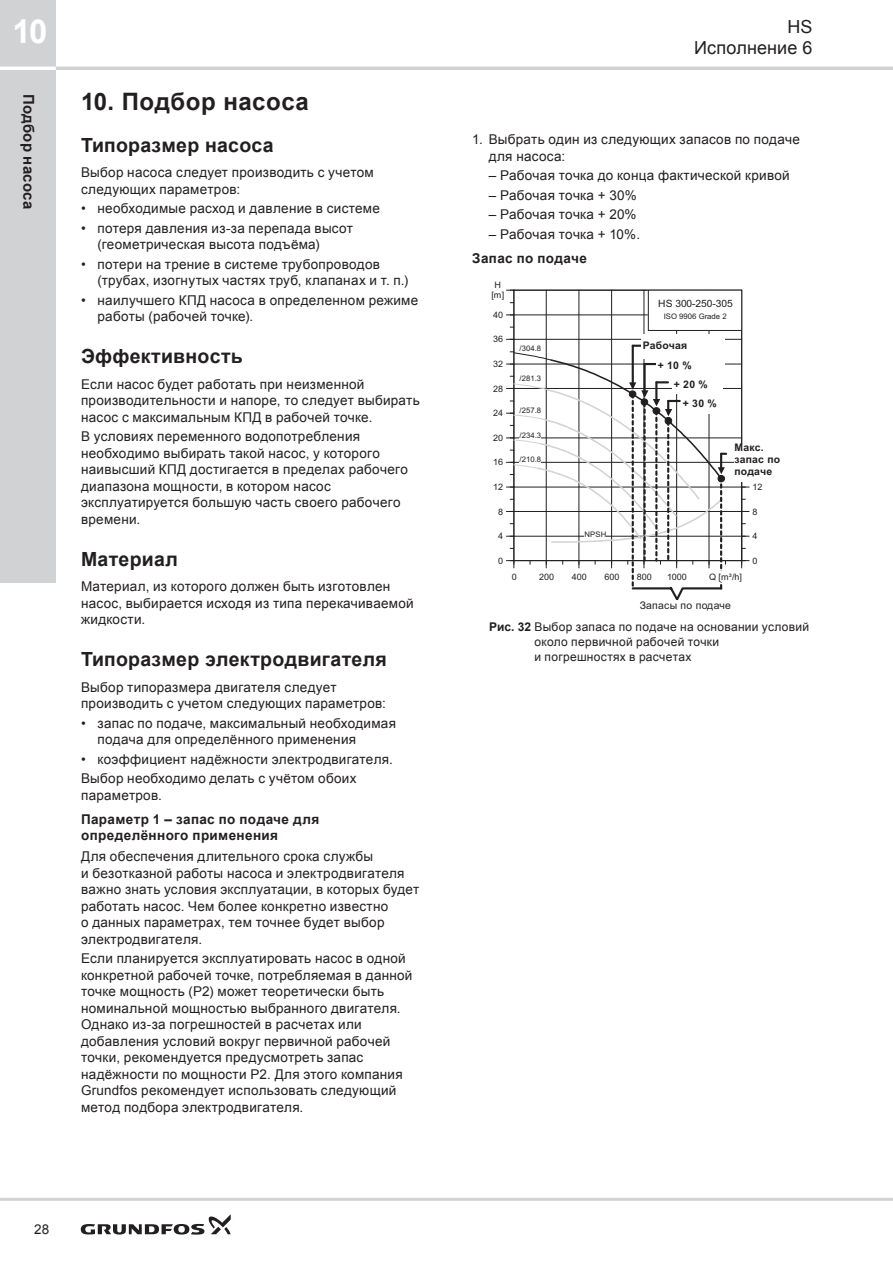
<style>
.page{position:relative;width:893px;height:1263px;background:#fff}
.page>*{position:absolute;margin:0;border:0;box-sizing:border-box;transform-origin:0 0}
.t1{font:700 33px "Arial";color:#fff}
.t2{font:700 24px "Arial";letter-spacing:.02em;color:#231f20}
.t3{font:700 19.5px "Arial";letter-spacing:.015em;color:#231f20}
.t4{font:18px/21px "Arial";letter-spacing:.005em;color:#231f20;text-align:right}
.t5{font:700 15px "Arial";letter-spacing:.015em;color:#231f20}
.t6{font:13.5px/16.5px "Arial";letter-spacing:.02em;color:#231f20}
.t7{font:700 13.5px/16.5px "Arial";letter-spacing:.025em;color:#231f20}
.t8{font:12px/15px "Arial";letter-spacing:.025em;color:#231f20}
.t9{font:700 10.5px/12px "Arial";letter-spacing:.02em;color:#231f20}
.t10{font:10.5px "Arial";letter-spacing:.025em;color:#231f20}
.t11{font:10.05px "Arial";letter-spacing:-.01em;color:#231f20}
.t12{font:8.85px/10.6px "Arial";letter-spacing:-.005em;color:#231f20;text-align:center}
.t13{font:7.65px "Arial";letter-spacing:.005em;color:#231f20}
.s1{font-weight:700}
</style>
<div class="page">
<div style="left:0;top:0;width:56px;height:583px;background:#d1d2d4"></div>
<svg style="left:81px;top:1214px;width:150px;height:20px"></svg>
<hr style="left:0;top:1198px;width:893px;height:3px;background:#d1d2d4">
<hr style="left:56px;top:67px;width:837px;height:3px;background:#d1d2d4">
<hr style="left:0;top:67px;width:56px;height:3px;background:#fff">
<hr style="left:546px;top:290px;width:1px;height:271px;background:#231f20">
<hr style="left:579px;top:290px;width:1px;height:271px;background:#231f20">
<hr style="left:611px;top:290px;width:1px;height:271px;background:#231f20">
<hr style="left:644px;top:290px;width:1px;height:271px;background:#231f20">
<hr style="left:676px;top:290px;width:1px;height:271px;background:#231f20">
<hr style="left:709px;top:290px;width:1px;height:271px;background:#231f20">
<hr style="left:514px;top:536px;width:228px;height:1px;background:#231f20">
<hr style="left:514px;top:511px;width:228px;height:1px;background:#231f20">
<hr style="left:514px;top:487px;width:228px;height:1px;background:#231f20">
<hr style="left:514px;top:462px;width:228px;height:1px;background:#231f20">
<hr style="left:514px;top:438px;width:228px;height:1px;background:#231f20">
<hr style="left:514px;top:388px;width:228px;height:1px;background:#231f20">
<hr style="left:514px;top:364px;width:228px;height:1px;background:#231f20">
<hr style="left:514px;top:339px;width:228px;height:1px;background:#231f20">
<hr style="left:514px;top:315px;width:228px;height:1px;background:#231f20">
<svg style="left:506px;top:314px;width:7px;height:2px"></svg>
<svg style="left:741px;top:560px;width:8px;height:8px"></svg>
<hr style="left:514px;top:560px;width:228px;height:1px;background:#231f20">
<hr style="left:514px;top:290px;width:228px;height:1px;background:#231f20">
<hr style="left:513px;top:290px;width:1px;height:271px;background:#231f20">
<hr style="left:741px;top:290px;width:1px;height:271px;background:#231f20">
<svg style="left:506px;top:339px;width:222px;height:262px"></svg>
<div style="left:512px;top:572px;width:5px;height:10px;background:#fff"></div>
<div style="left:539px;top:572px;width:15px;height:10px;background:#fff"></div>
<div style="left:572px;top:572px;width:15px;height:10px;background:#fff"></div>
<div style="left:604px;top:572px;width:15px;height:10px;background:#fff"></div>
<div style="left:637px;top:572px;width:15px;height:10px;background:#fff"></div>
<div style="left:667px;top:572px;width:20px;height:10px;background:#fff"></div>
<div style="left:709px;top:572px;width:33px;height:10px;background:#fff"></div>
<div style="left:648px;top:290px;width:94px;height:41px;background:#fff"></div>
<div style="left:648px;top:290px;width:94px;height:41px;border:1px solid #231f20"></div>
<div style="left:584px;top:530px;width:22px;height:9px;background:#fff"></div>
<div style="left:519px;top:455px;width:22px;height:9px;background:#fff"></div>
<div style="left:519px;top:431px;width:22px;height:8px;background:#fff"></div>
<div style="left:519px;top:406px;width:22px;height:8px;background:#fff"></div>
<div style="left:519px;top:374px;width:22px;height:9px;background:#fff"></div>
<div style="left:519px;top:344px;width:22px;height:8px;background:#fff"></div>
<div style="left:641px;top:334px;width:83px;height:24px;background:#fff"></div>
<div style="left:656px;top:354px;width:69px;height:23px;background:#fff"></div>
<div style="left:672px;top:373px;width:51px;height:21px;background:#fff"></div>
<div style="left:681px;top:391px;width:46px;height:23px;background:#fff"></div>
<div style="left:734px;top:444px;width:59px;height:37px;background:#fff"></div>
<h1 class="t1" style="left:12px;top:10px;width:37px">10</h1>
<p class="t5" style="left:39px;top:94px;width:117px;rotate:90deg">Подбор насоса</p>
<h2 class="t2" style="left:81px;top:85px;width:229px">10. Подбор насоса</h2>
<h3 class="t3" style="left:81px;top:132px;width:194px">Типоразмер насоса</h3>
<p class="t6" style="left:81px;top:164px;width:294px">Выбор насоса следует производить с учетом следующих параметров:</p>
<p class="t6" style="left:81px;top:200px;width:300px">• необходимые расход и давление в системе</p>
<p class="t6" style="left:98px;top:220px;width:257px;text-indent:-16px">• потеря давления из-за перепада высот (геометрическая высота подъёма)</p>
<p class="t6" style="left:98px;top:256px;width:312px;text-indent:-16px">• потери на трение в системе трубопроводов (трубах, изогнутых частях труб, клапанах и т. п.)</p>
<p class="t6" style="left:98px;top:292px;width:322px;text-indent:-16px">• наилучшего КПД насоса в определенном режиме работы (рабочей точке).</p>
<h3 class="t3" style="left:81px;top:343px;width:163px">Эффективность</h3>
<p class="t6" style="left:81px;top:376px;width:340px">Если насос будет работать при неизменной производительности и напоре, то следует выбирать насос с максимальным КПД в рабочей точке.</p>
<p class="t6" style="left:81px;top:428px;width:328px">В условиях переменного водопотребления необходимо выбирать такой насос, у которого наивысший КПД достигается в пределах рабочего диапазона мощности, в котором насос эксплуатируется большую часть своего рабочего времени.</p>
<h3 class="t3" style="left:81px;top:546px;width:98px">Материал</h3>
<p class="t6" style="left:81px;top:578px;width:334px">Материал, из которого должен быть изготовлен насос, выбирается исходя из типа перекачиваемой жидкости.</p>
<h3 class="t3" style="left:81px;top:646px;width:307px">Типоразмер электродвигателя</h3>
<p class="t6" style="left:81px;top:679px;width:306px">Выбор типоразмера двигателя следует производить с учетом следующих параметров:</p>
<p class="t6" style="left:98px;top:715px;width:300px;text-indent:-16px">• запас по подаче, максимальный необходимая подача для определённого применения</p>
<p class="t6" style="left:81px;top:749px;width:313px;line-height:19.5px">• коэффициент надёжности электродвигателя.<br>Выбор необходимо делать с учётом обоих</p>
<p class="t6" style="left:81px;top:787px;width:82px">параметров.</p>
<p class="t7" style="left:81px;top:811px;width:240px">Параметр 1 – запас по подаче для определённого применения</p>
<p class="t6" style="left:81px;top:848px;width:340px">Для обеспечения длительного срока службы<br>и безотказной работы насоса и электродвигателя важно знать условия эксплуатации, в которых будет работать насос. Чем более конкретно известно<br>о данных параметрах, тем точнее будет выбор электродвигателя.</p>
<p class="t6" style="left:81px;top:950px;width:333px">Если планируется эксплуатировать насос в одной конкретной рабочей точке, потребляемая в данной точке мощность (Р2) может теоретически быть номинальной мощностью выбранного двигателя.<br>Однако из-за погрешностей в расчетах или добавления условий вокруг первичной рабочей точки, рекомендуется предусмотреть запас надёжности по мощности Р2. Для этого компания Grundfos рекомендует использовать следующий метод подбора электродвигателя.</p>
<p class="t6" style="left:34px;top:1221px;width:17px">28</p>
<h3 class="t4" style="left:694px;top:17px;width:120px">HS<br>Исполнение 6</h3>
<p class="t6" style="left:489px;top:131px;width:313px;text-indent:-16px">1. Выбрать один из следующих запасов по подаче для насоса:</p>
<p class="t6" style="left:489px;top:167px;width:303px">– Рабочая точка до конца фактической кривой</p>
<p class="t6" style="left:489px;top:187px;width:149px">– Рабочая точка + 30%</p>
<p class="t6" style="left:489px;top:206px;width:149px">– Рабочая точка + 20%</p>
<p class="t6" style="left:489px;top:226px;width:153px">– Рабочая точка + 10%.</p>
<p class="t7" style="left:472px;top:250px;width:116px">Запас по подаче</p>
<p class="t12" style="left:491px;top:279px;width:14px">H [m]</p>
<p class="t12" style="left:493px;top:310px;width:11px">40</p>
<p class="t12" style="left:493px;top:334px;width:11px">36</p>
<p class="t12" style="left:493px;top:359px;width:11px">32</p>
<p class="t12" style="left:493px;top:383px;width:11px">28</p>
<p class="t12" style="left:493px;top:408px;width:11px">24</p>
<p class="t12" style="left:493px;top:432px;width:11px">20</p>
<p class="t12" style="left:493px;top:457px;width:11px">16</p>
<p class="t12" style="left:493px;top:481px;width:11px">12</p>
<p class="t12" style="left:498px;top:506px;width:7px">8</p>
<p class="t12" style="left:498px;top:531px;width:7px">4</p>
<p class="t12" style="left:498px;top:555px;width:7px">0</p>
<p class="t11" style="left:658px;top:297px;width:76px">HS 300-250-305</p>
<p class="t13" style="left:664px;top:311px;width:64px">ISO 9906 Grade 2</p>
<p class="t13" style="left:519px;top:343px;width:23px">/304.8</p>
<p class="t9" style="left:658px;top:336px;width:35px;line-height:20.1px;text-indent:-15px">Рабочая + 10 %</p>
<p class="t9" style="left:683px;top:375px;width:35px;line-height:18.8px;text-indent:-9px">+ 20 %<br>+ 30 %</p>
<p class="t13" style="left:519px;top:374px;width:23px">/281.3</p>
<p class="t13" style="left:519px;top:405px;width:23px">/257.8</p>
<p class="t13" style="left:519px;top:430px;width:23px">/234.3</p>
<p class="t13" style="left:519px;top:455px;width:23px">/210.8</p>
<p class="t13" style="left:584px;top:529px;width:23px">NPSH</p>
<p class="t9" style="left:734px;top:441px;width:47px">Макс. запас по подаче</p>
<p class="t12" style="left:746px;top:458px;width:26px">NPSH</p>
<p class="t12" style="left:752px;top:469px;width:14px">[m]</p>
<p class="t12" style="left:753px;top:481px;width:11px">12</p>
<p class="t12" style="left:753px;top:506px;width:7px">8</p>
<p class="t12" style="left:753px;top:531px;width:7px">4</p>
<p class="t12" style="left:753px;top:555px;width:7px">0</p>
<p class="t12" style="left:512px;top:571px;width:7px">0</p>
<p class="t12" style="left:539px;top:571px;width:16px">200</p>
<p class="t12" style="left:572px;top:571px;width:16px">400</p>
<p class="t12" style="left:604px;top:571px;width:16px">600</p>
<p class="t12" style="left:637px;top:571px;width:16px">800</p>
<p class="t12" style="left:667px;top:571px;width:21px">1000</p>
<p class="t12" style="left:709px;top:571px;width:35px">Q [m³/h]</p>
<p class="t10" style="left:640px;top:599px;width:93px">Запасы по подаче</p>
<p class="t8" style="left:535px;top:619px;width:276px;text-indent:-45px"><span class="s1">Рис. 32</span> Выбор запаса по подаче на основании условий около первичной рабочей точки<br>и погрешностях в расчетах</p>
</div>
